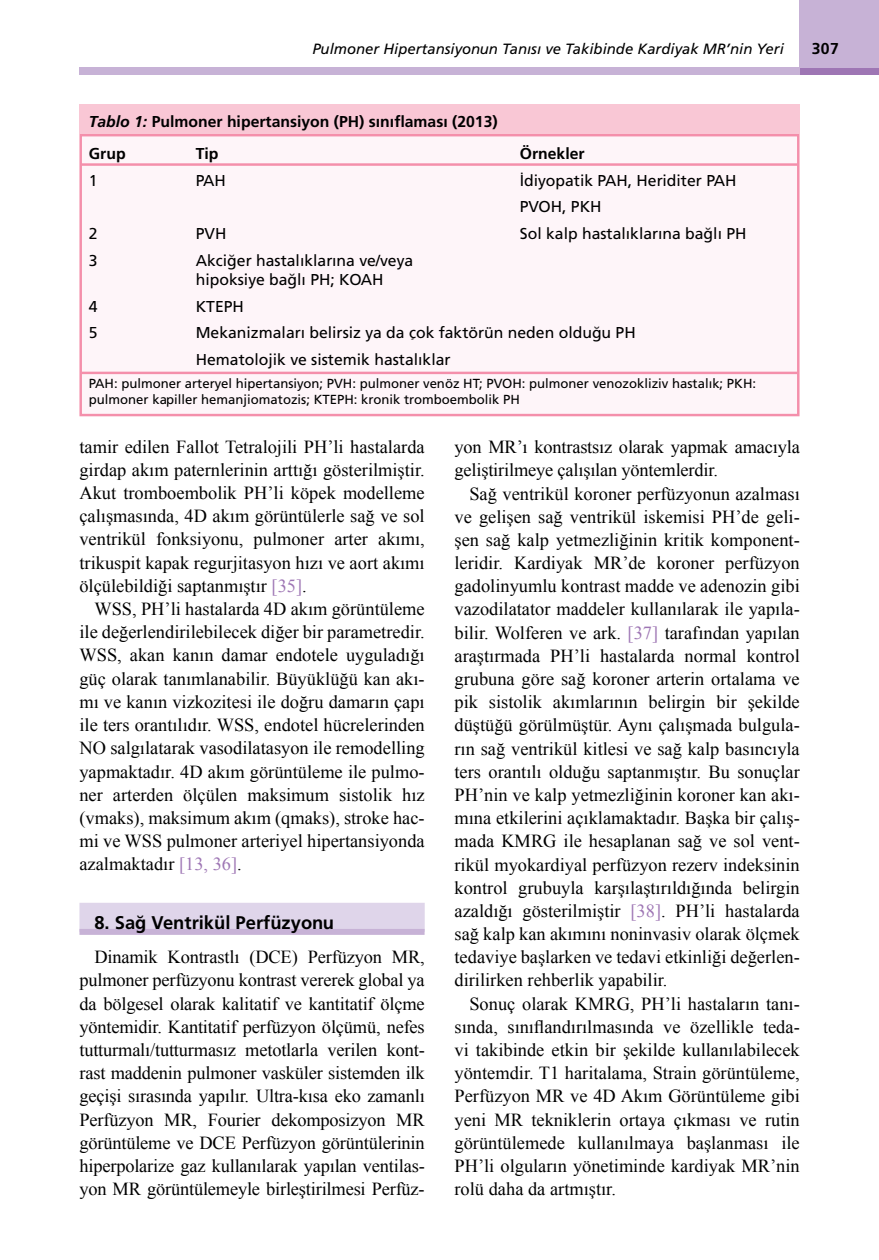
<style>
.page{position:relative;width:879px;height:1260px;background:#fff}
.page>*{position:absolute;margin:0;border:0;box-sizing:border-box;transform-origin:0 0}
.t1{font:18.38px/23.3px "Times New Roman";color:#000;text-align:justify}
.t2{font:18.38px "Frutiger Bold Tr";color:#000}
.t3{font:15.75px/26.8px "Frutiger Normal Tr";color:#000}
.t4{font:15.75px/32px "Frutiger Bold Tr";color:#000}
.t5{font:14.88px "Frutiger Italic Tr";color:#000}
.t6{font:13.12px/15.8px "Frutiger Normal Tr";color:#000}
.s1{font-family:"Frutiger Bold Italic Tr"}
.s2{color:#9e76b4}
</style>
<div class="page">
<div style="left:79px;top:903px;width:345px;height:29px;background:#dfd5ea"></div>
<div style="left:79px;top:929px;width:345px;height:6px;background:#c7b2d6"></div>
<div style="left:79px;top:134px;width:720px;height:282px;background:#fef5f9;border:2px solid #f48fab"></div>
<div style="left:79px;top:105px;width:720px;height:29px;background:#f9c7d5"></div>
<hr style="left:81px;top:372px;width:716px;height:2px;background:#f48fab">
<hr style="left:81px;top:163px;width:716px;height:3px;background:#f48fab">
<div style="left:799px;top:68px;width:79px;height:7px;background:#9e76b4"></div>
<div style="left:79px;top:68px;width:720px;height:7px;background:#c7b2d6"></div>
<div style="left:799px;top:0;width:79px;height:68px;background:#c7b2d6"></div>
<p class="t5" style="left:312px;top:40px;width:472px">Pulmoner Hipertansiyonun Tanısı ve Takibinde Kardiyak MR’nin Yeri</p>
<p class="t4" style="left:811px;top:32px;width:28px">307</p>
<p class="t4" style="left:89px;top:105px;width:410px"><span class="s1">Tablo 1:</span> Pulmoner hipertansiyon (PH) sınıflaması (2013)<br>Grup</p>
<p class="t4" style="left:196px;top:137px;width:24px">Tip</p>
<p class="t4" style="left:519px;top:137px;width:66px">Örnekler</p>
<p class="t3" style="left:89px;top:167px;width:10px">1</p>
<p class="t3" style="left:196px;top:167px;width:32px">PAH</p>
<p class="t3" style="left:519px;top:167px;width:218px">İdiyopatik PAH, Heriditer PAH<br>PVOH, PKH</p>
<p class="t3" style="left:89px;top:220px;width:10px">2</p>
<p class="t3" style="left:196px;top:220px;width:32px">PVH</p>
<p class="t3" style="left:519px;top:220px;width:228px">Sol kalp hastalıklarına bağlı PH</p>
<p class="t3" style="left:89px;top:247px;width:10px">3</p>
<p class="t3" style="left:196px;top:251px;width:219px;line-height:19.2px">Akciğer hastalıklarına ve/veya hipoksiye bağlı PH; KOAH</p>
<p class="t3" style="left:89px;top:293px;width:10px">4</p>
<p class="t3" style="left:196px;top:293px;width:50px">KTEPH</p>
<p class="t3" style="left:89px;top:319px;width:10px">5</p>
<p class="t3" style="left:196px;top:319px;width:441px">Mekanizmaları belirsiz ya da çok faktörün neden olduğu PH<br>Hematolojik ve sistemik hastalıklar</p>
<p class="t6" style="left:89px;top:376px;width:668px">PAH: pulmoner arteryel hipertansiyon; PVH: pulmoner venöz HT; PVOH: pulmoner venozokliziv hastalık; PKH: pulmoner kapiller hemanjiomatozis; KTEPH: kronik tromboembolik PH</p>
<p class="t1" style="left:79px;top:435px;width:346px">tamir edilen Fallot Tetralojili PH’li hastalarda girdap akım paternlerinin arttığı gösterilmiştir.<br>Akut tromboembolik PH’li köpek modelleme çalışmasında, 4D akım görüntülerle sağ ve sol ventrikül fonksiyonu, pulmoner arter akımı, trikuspit kapak regurjitasyon hızı ve aort akımı ölçülebildiği saptanmıştır <span class="s2">[35]</span>.</p>
<p class="t1" style="left:79px;top:597px;width:346px;text-indent:15px">WSS, PH’li hastalarda 4D akım görüntüleme ile değerlendirilebilecek diğer bir parametredir.<br>WSS, akan kanın damar endotele uyguladığı güç olarak tanımlanabilir. Büyüklüğü kan akı&shy;mı ve kanın vizkozitesi ile doğru damarın çapı ile ters orantılıdır. WSS, endotel hücrelerinden NO salgılatarak vasodilatasyon ile remodelling yapmaktadır. 4D akım görüntüleme ile pulmo&shy;ner arterden ölçülen maksimum sistolik hız (vmaks), maksimum akım (qmaks), stroke hac&shy;mi ve WSS pulmoner arteriyel hipertansiyonda azalmaktadır <span class="s2">[13, 36]</span>.</p>
<p class="t2" style="left:94px;top:912px;width:241px">8. Sağ Ventrikül Perfüzyonu</p>
<p class="t1" style="left:79px;top:945px;width:346px;text-indent:15px">Dinamik Kontrastlı (DCE) Perfüzyon MR, pulmoner perfüzyonu kontrast vererek global ya da bölgesel olarak kalitatif ve kantitatif ölçme yöntemidir. Kantitatif perfüzyon ölçümü, nefes tutturmalı/tutturmasız metotlarla verilen kont&shy;rast maddenin pulmoner vasküler sistemden ilk geçişi sırasında yapılır. Ultra-kısa eko zamanlı Perfüzyon MR, Fourier dekomposizyon MR görüntüleme ve DCE Perfüzyon görüntülerinin hiperpolarize gaz kullanılarak yapılan ventilas&shy;yon MR görüntülemeyle birleştirilmesi Perfüz-</p>
<p class="t1" style="left:454px;top:435px;width:346px">yon MR’ı kontrastsız olarak yapmak amacıyla geliştirilmeye çalışılan yöntemlerdir.</p>
<p class="t1" style="left:454px;top:481px;width:346px;text-indent:15px">Sağ ventrikül koroner perfüzyonun azalması ve gelişen sağ ventrikül iskemisi PH’de geli&shy;şen sağ kalp yetmezliğinin kritik komponent&shy;leridir. Kardiyak MR’de koroner perfüzyon gadolinyumlu kontrast madde ve adenozin gibi vazodilatator maddeler kullanılarak ile yapıla&shy;bilir. Wolferen ve ark. <span class="s2">[37]</span> tarafından yapılan araştırmada PH’li hastalarda normal kontrol grubuna göre sağ koroner arterin ortalama ve pik sistolik akımlarının belirgin bir şekilde düştüğü görülmüştür. Aynı çalışmada bulgula&shy;rın sağ ventrikül kitlesi ve sağ kalp basıncıyla ters orantılı olduğu saptanmıştır. Bu sonuçlar PH’nin ve kalp yetmezliğinin koroner kan akı&shy;mına etkilerini açıklamaktadır. Başka bir çalış&shy;mada KMRG ile hesaplanan sağ ve sol vent&shy;rikül myokardiyal perfüzyon rezerv indeksinin kontrol grubuyla karşılaştırıldığında belirgin azaldığı gösterilmiştir <span class="s2">[38]</span>. PH’li hastalarda sağ kalp kan akımını noninvasiv olarak ölçmek tedaviye başlarken ve tedavi etkinliği değerlen&shy;dirilirken rehberlik yapabilir.</p>
<p class="t1" style="left:454px;top:992px;width:346px;text-indent:15px">Sonuç olarak KMRG, PH’li hastaların tanı&shy;sında, sınıflandırılmasında ve özellikle teda&shy;vi takibinde etkin bir şekilde kullanılabilecek yöntemdir. T1 haritalama, Strain görüntüleme, Perfüzyon MR ve 4D Akım Görüntüleme gibi yeni MR tekniklerin ortaya çıkması ve rutin görüntülemede kullanılmaya başlanması ile PH’li olguların yönetiminde kardiyak MR’nin rolü daha da artmıştır.</p>
</div>
